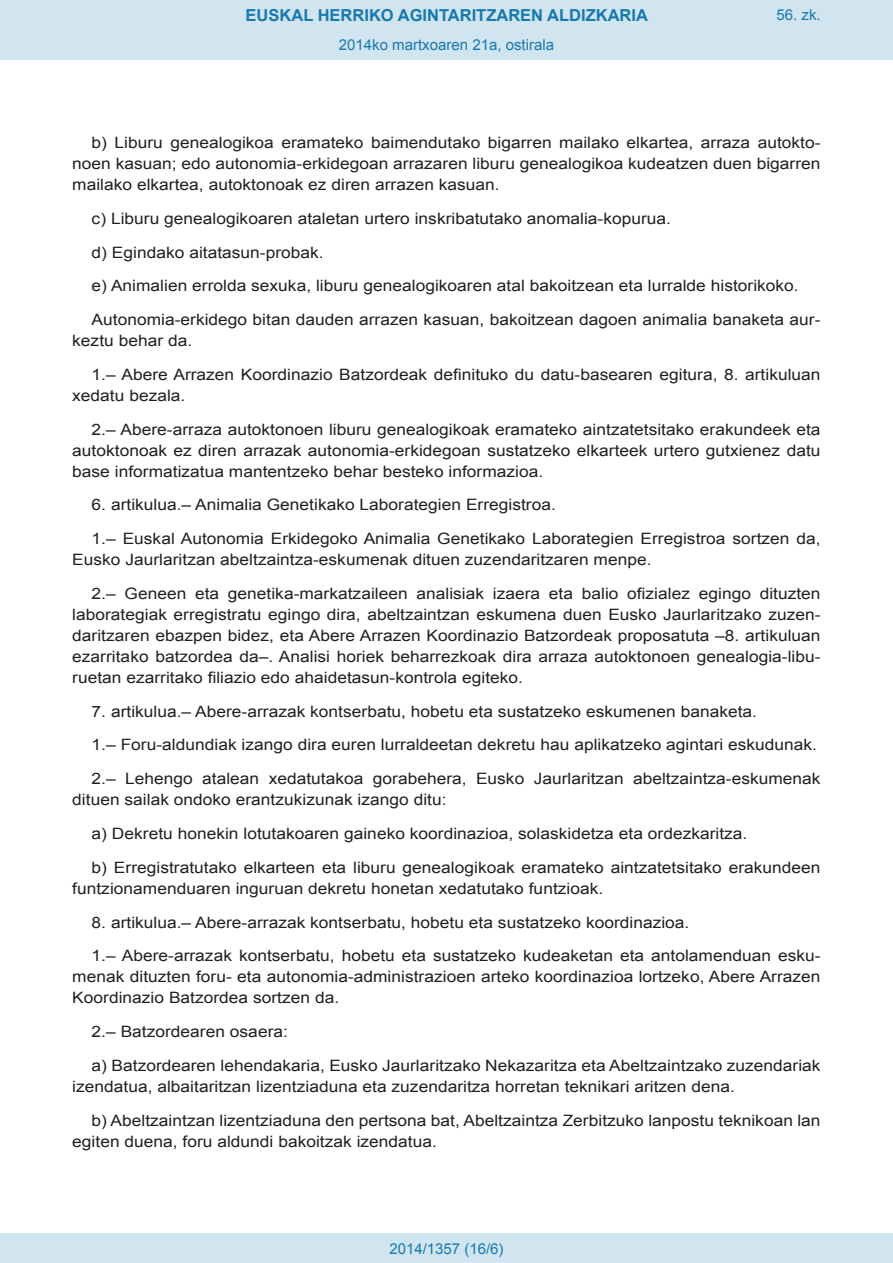
<style>
.page{position:relative;width:893px;height:1263px;background:#fff}
.page>*{position:absolute;margin:0;border:0;box-sizing:border-box;transform-origin:0 0}
.t1{font:700 16.5px "Arial";color:#1879ad}
.BOPVDetalle{font:15.6px/21px "Arial";color:#231f20;scale:1.11 1}
.Paginacion_Centro{font:15px "Arial";color:#1879ad}
</style>
<div class="page">
<div style="left:0;top:0;width:893px;height:60px;background:#d0e5f0"></div>
<div style="left:0;top:1233px;width:893px;height:30px;background:#d0e5f0"></div>
<p class="t1" style="left:246px;top:4px;width:404px">EUSKAL HERRIKO AGINTARITZAREN ALDIZKARIA</p>
<p class="Paginacion_Centro" style="left:339px;top:35px;width:217px">2014ko martxoaren 21a, ostirala</p>
<p class="Paginacion_Centro" style="left:776px;top:5px;width:46px">56. zk.</p>
<p class="BOPVDetalle" style="left:72px;top:132px;width:676px;text-align:justify;text-indent:19px">b) Liburu genealogikoa eramateko baimendutako bigarren mailako elkartea, arraza autokto&shy;noen kasuan; edo autonomia-erkidegoan arrazaren liburu genealogikoa kudeatzen duen bigarren mailako elkartea, autoktonoak ez diren arrazen kasuan.</p>
<p class="BOPVDetalle" style="left:92px;top:208px;width:523px">c) Liburu genealogikoaren ataletan urtero inskribatutako anomalia-kopurua.</p>
<p class="BOPVDetalle" style="left:92px;top:242px;width:211px">d) Egindako aitatasun-probak.</p>
<p class="BOPVDetalle" style="left:92px;top:276px;width:639px">e) Animalien errolda sexuka, liburu genealogikoaren atal bakoitzean eta lurralde historikoko.</p>
<p class="BOPVDetalle" style="left:72px;top:309px;width:676px;text-indent:19px">Autonomia-erkidego bitan dauden arrazen kasuan, bakoitzean dagoen animalia banaketa aur&shy;keztu behar da.</p>
<p class="BOPVDetalle" style="left:72px;top:364px;width:676px;text-indent:19px">1.– Abere Arrazen Koordinazio Batzordeak definituko du datu-basearen egitura, 8. artikuluan xedatu bezala.</p>
<p class="BOPVDetalle" style="left:72px;top:419px;width:676px;text-align:justify;text-indent:19px">2.– Abere-arraza autoktonoen liburu genealogikoak eramateko aintzatetsitako erakundeek eta autoktonoak ez diren arrazak autonomia-erkidegoan sustatzeko elkarteek urtero gutxienez datu base informatizatua mantentzeko behar besteko informazioa.</p>
<p class="BOPVDetalle" style="left:92px;top:495px;width:420px">6. artikulua.– Animalia Genetikako Laborategien Erregistroa.</p>
<p class="BOPVDetalle" style="left:72px;top:528px;width:676px;text-indent:19px">1.– Euskal Autonomia Erkidegoko Animalia Genetikako Laborategien Erregistroa sortzen da,<br>Eusko Jaurlaritzan abeltzaintza-eskumenak dituen zuzendaritzaren menpe.</p>
<p class="BOPVDetalle" style="left:72px;top:583px;width:676px;text-align:justify;text-indent:19px">2.– Geneen eta genetika-markatzaileen analisiak izaera eta balio ofizialez egingo dituzten laborategiak erregistratu egingo dira, abeltzaintzan eskumena duen Eusko Jaurlaritzako zuzen&shy;daritzaren ebazpen bidez, eta Abere Arrazen Koordinazio Batzordeak proposatuta –8. artikuluan ezarritako batzordea da–. Analisi horiek beharrezkoak dira arraza autoktonoen genealogia-libu&shy;ruetan ezarritako filiazio edo ahaidetasun-kontrola egiteko.</p>
<p class="BOPVDetalle" style="left:92px;top:701px;width:601px">7. artikulua.– Abere-arrazak kontserbatu, hobetu eta sustatzeko eskumenen banaketa.</p>
<p class="BOPVDetalle" style="left:92px;top:735px;width:655px">1.– Foru-aldundiak izango dira euren lurraldeetan dekretu hau aplikatzeko agintari eskudunak.</p>
<p class="BOPVDetalle" style="left:72px;top:768px;width:676px;text-indent:19px">2.– Lehengo atalean xedatutakoa gorabehera, Eusko Jaurlaritzan abeltzaintza-eskumenak dituen sailak ondoko erantzukizunak izango ditu:</p>
<p class="BOPVDetalle" style="left:92px;top:823px;width:592px">a) Dekretu honekin lotutakoaren gaineko koordinazioa, solaskidetza eta ordezkaritza.</p>
<p class="BOPVDetalle" style="left:72px;top:857px;width:676px;text-indent:19px">b) Erregistratutako elkarteen eta liburu genealogikoak eramateko aintzatetsitako erakundeen funtzionamenduaren inguruan dekretu honetan xedatutako funtzioak.</p>
<p class="BOPVDetalle" style="left:92px;top:912px;width:540px">8. artikulua.– Abere-arrazak kontserbatu, hobetu eta sustatzeko koordinazioa.</p>
<p class="BOPVDetalle" style="left:72px;top:945px;width:676px;text-align:justify;text-indent:19px">1.– Abere-arrazak kontserbatu, hobetu eta sustatzeko kudeaketan eta antolamenduan esku&shy;menak dituzten foru- eta autonomia-administrazioen arteko koordinazioa lortzeko, Abere Arrazen Koordinazio Batzordea sortzen da.</p>
<p class="BOPVDetalle" style="left:92px;top:1021px;width:178px">2.– Batzordearen osaera:</p>
<p class="BOPVDetalle" style="left:72px;top:1055px;width:676px;text-indent:19px">a) Batzordearen lehendakaria, Eusko Jaurlaritzako Nekazaritza eta Abeltzaintzako zuzendariak izendatua, albaitaritzan lizentziaduna eta zuzendaritza horretan teknikari aritzen dena.</p>
<p class="BOPVDetalle" style="left:72px;top:1110px;width:676px;text-indent:19px">b) Abeltzaintzan lizentziaduna den pertsona bat, Abeltzaintza Zerbitzuko lanpostu teknikoan lan egiten duena, foru aldundi bakoitzak izendatua.</p>
<p class="Paginacion_Centro" style="left:389px;top:1238px;width:116px">2014/1357 (16/6)</p>
</div>
